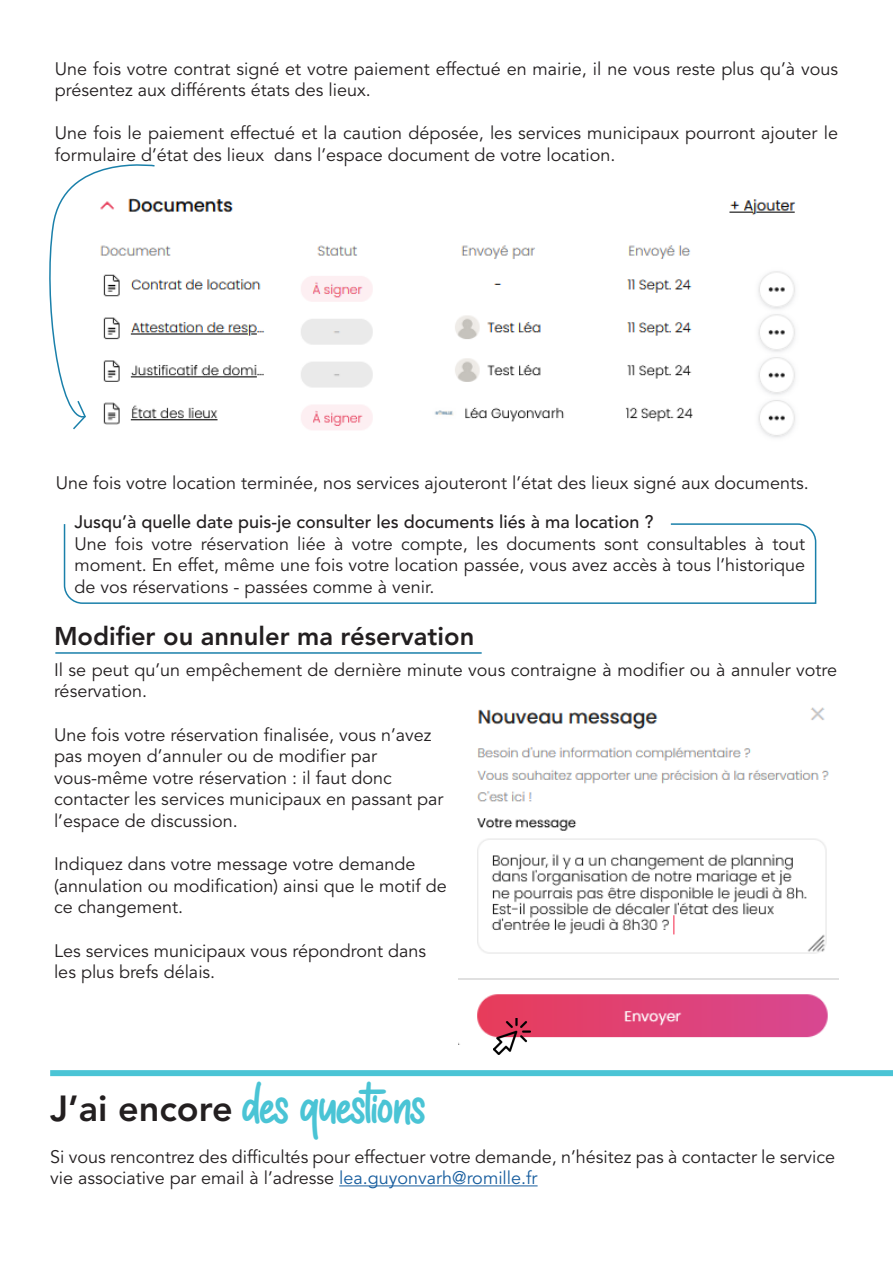
<style>
.page{position:relative;width:893px;height:1263px;background:#fff}
.page>*{position:absolute;margin:0;border:0;box-sizing:border-box;transform-origin:0 0}
.t1{font:46.5px "Sweety Strawberry";color:#4ac4d5}
.t2{font:800 25.5px "Avenir LT Pro";color:#231f20}
.t3{font:18px/21.6px "Avenir LT Std";color:#231f20}
.t4{font:500 18px "Avenir LT Std";color:#231f20}
.s1{font-family:"Avenir LT Pro";font-weight:800;font-size:36px;color:#231f20}
.s2{color:#175d9e}
</style>
<div class="page">
<hr style="left:55px;top:652px;width:427px;height:2px;background:#1a80aa">
<img style="left:459px;top:707px;width:380px;height:338px">
<img style="left:493px;top:1019px;width:37px;height:36px">
<img style="left:156px;top:199px;width:640px;height:239px">
<svg style="left:49px;top:164px;width:107px;height:266px"></svg>
<svg style="left:63px;top:523px;width:754px;height:81px"></svg>
<div style="left:50px;top:1070px;width:843px;height:6px;background:#4ac4d5"></div>
<hr style="left:339px;top:1185px;width:199px;height:1px;background:#175d9e">
<p class="t3" style="left:55px;top:58px;width:785px">Une fois votre contrat signé et votre paiement effectué en mairie, il ne vous reste plus qu’à vous présentez aux différents états des lieux.</p>
<p class="t3" style="left:55px;top:123px;width:785px">Une fois le paiement effectué et la caution déposée, les services municipaux pourront ajouter le formulaire d’état des lieux dans l’espace document de votre location.</p>
<p class="t3" style="left:56px;top:473px;width:755px">Une fois votre location terminée, nos services ajouteront l’état des lieux signé aux documents.</p>
<p class="t4" style="left:74px;top:511px;width:581px">Jusqu’à quelle date puis-je consulter les documents liés à ma location ?</p>
<p class="t3" style="left:74px;top:533px;width:732px;text-align:justify">Une fois votre réservation liée à votre compte, les documents sont consultables à tout moment. En effet, même une fois votre location passée, vous avez accès à tous l’historique de vos réservations - passées comme à venir.</p>
<p class="t2" style="left:54px;top:621px;width:422px">Modifier ou annuler ma réservation</p>
<p class="t3" style="left:54px;top:659px;width:785px">Il se peut qu’un empêchement de dernière minute vous contraigne à modifier ou à annuler votre réservation.</p>
<p class="t3" style="left:54px;top:724px;width:379px">Une fois votre réservation finalisée, vous n’avez</p>
<p class="t3" style="left:54px;top:746px;width:325px">pas moyen d’annuler ou de modifier par</p>
<p class="t3" style="left:54px;top:767px;width:339px">vous-même votre réservation : il faut donc</p>
<p class="t3" style="left:54px;top:789px;width:391px">contacter les services municipaux en passant par</p>
<p class="t3" style="left:54px;top:810px;width:185px">l’espace de discussion.</p>
<p class="t3" style="left:54px;top:854px;width:363px">Indiquez dans votre message votre demande</p>
<p class="t3" style="left:54px;top:875px;width:394px">(annulation ou modification) ainsi que le motif de</p>
<p class="t3" style="left:54px;top:897px;width:131px">ce changement.</p>
<p class="t3" style="left:54px;top:940px;width:374px">Les services municipaux vous répondront dans</p>
<p class="t3" style="left:54px;top:962px;width:163px">les plus brefs délais.</p>
<p class="t1" style="left:50px;top:1066px;width:377px"><span class="s1">J’ai encore</span> des questions</p>
<p class="t3" style="left:50px;top:1146px;width:786px">Si vous rencontrez des difficultés pour effectuer votre demande, n’hésitez pas à contacter le service vie associative par email à l’adresse <span class="s2">lea.guyonvarh@romille.fr</span></p>
</div>
